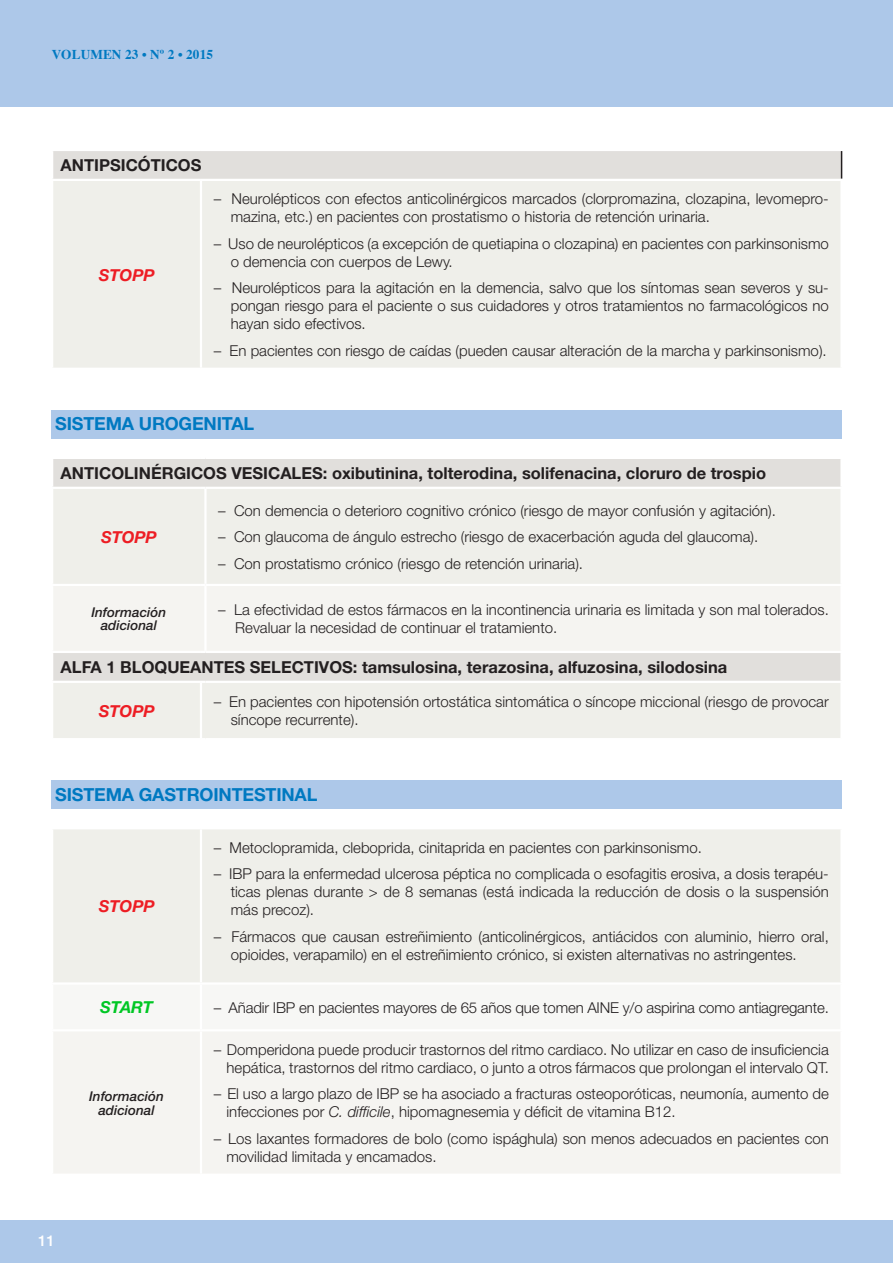
<style>
.page{position:relative;width:893px;height:1263px;background:#fff}
.page>*{position:absolute;margin:0;border:0;box-sizing:border-box;transform-origin:0 0}
.t1{font:700 18px "Helvetica Neue LT Std";letter-spacing:-.01em;color:#0079c1}
.t2{font:700 16.5px "Helvetica Neue";color:#231f20}
.t3{font:italic 700 16.5px "Helvetica Neue";color:#ed1d24}
.t4{font:italic 700 16.5px "Helvetica Neue";letter-spacing:-.01em;color:#00c724}
.t5{font:300 15px/18px "Helvetica Neue";color:#231f20}
.t6{font:500 15px "Helvetica Neue";color:#fff}
.t7{font:italic 500 13.5px/13.5px "Helvetica Neue";color:#231f20;text-align:center}
.t8{font:700 13.5px "Times";letter-spacing:.01em;color:#0079c1}
.s1{font-style:italic}
</style>
<div class="page">
<div style="left:0;top:0;width:893px;height:106px;background:#adc8e9"></div>
<div style="left:0;top:1220px;width:893px;height:43px;background:#adc8e9"></div>
<div style="left:52px;top:150px;width:790px;height:30px;background:#e1dfdc"></div>
<div style="left:53px;top:181px;width:787px;height:187px;background:#efefea"></div>
<hr style="left:200px;top:181px;width:2px;height:187px;background:#fff">
<hr style="left:51px;top:151px;width:2px;height:28px;background:#fff">
<hr style="left:51px;top:149px;width:150px;height:2px;background:#fff">
<hr style="left:201px;top:149px;width:641px;height:2px;background:#fff">
<svg style="left:841px;top:151px;width:1px;height:28px"></svg>
<hr style="left:51px;top:179px;width:150px;height:2px;background:#fff">
<hr style="left:201px;top:179px;width:642px;height:2px;background:#fff">
<div style="left:51px;top:410px;width:791px;height:28px;background:#adc8e9"></div>
<div style="left:53px;top:459px;width:787px;height:28px;background:#e1dfdc"></div>
<svg style="left:53px;top:489px;width:787px;height:249px;background:#ecece7"></svg>
<div style="left:53px;top:586px;width:787px;height:65px;background:#f5f4f1"></div>
<hr style="left:204px;top:489px;width:3px;height:95px;background:#fff">
<hr style="left:200px;top:683px;width:2px;height:55px;background:#fff">
<hr style="left:51px;top:584px;width:150px;height:2px;background:#fff">
<hr style="left:205px;top:584px;width:638px;height:2px;background:#fff">
<hr style="left:204px;top:586px;width:3px;height:65px;background:#fff">
<hr style="left:51px;top:651px;width:150px;height:2px;background:#fff">
<hr style="left:205px;top:651px;width:638px;height:2px;background:#fff">
<hr style="left:51px;top:681px;width:150px;height:2px;background:#fff">
<hr style="left:205px;top:681px;width:638px;height:2px;background:#fff">
<div style="left:51px;top:780px;width:791px;height:28px;background:#adc8e9"></div>
<div style="left:53px;top:829px;width:787px;height:153px;background:#efefea"></div>
<div style="left:53px;top:1032px;width:787px;height:141px;background:#f5f4f1"></div>
<hr style="left:200px;top:829px;width:2px;height:153px;background:#fff">
<hr style="left:200px;top:1031px;width:2px;height:142px;background:#fff">
<p class="t8" style="left:52px;top:42px;width:163px">VOLUMEN 23 • Nº 2 • 2015</p>
<p class="t2" style="left:61px;top:155px;width:142px">ANTIPSICÓTICOS</p>
<p class="t3" style="left:99px;top:265px;width:57px">STOPP</p>
<p class="t5" style="left:231px;top:190px;width:599px;text-indent:-17px">– Neurolépticos con efectos anticolinérgicos marcados (clorpromazina, clozapina, levomepro&shy;mazina, etc.) en pacientes con prostatismo o historia de retención urinaria.</p>
<p class="t5" style="left:231px;top:234px;width:600px;text-indent:-17px">– Uso de neurolépticos (a excepción de quetiapina o clozapina) en pacientes con parkinsonismo o demencia con cuerpos de Lewy.</p>
<p class="t5" style="left:231px;top:279px;width:600px;text-align:justify;text-indent:-17px">– Neurolépticos para la agitación en la demencia, salvo que los síntomas sean severos y su&shy;pongan riesgo para el paciente o sus cuidadores y otros tratamientos no farmacológicos no hayan sido efectivos.</p>
<p class="t5" style="left:214px;top:341px;width:614px">– En pacientes con riesgo de caídas (pueden causar alteración de la marcha y parkinsonismo).</p>
<p class="t1" style="left:55px;top:413px;width:200px">SISTEMA UROGENITAL</p>
<p class="t2" style="left:61px;top:463px;width:707px">ANTICOLINÉRGICOS VESICALES: oxibutinina, tolterodina, solifenacina, cloruro de trospio</p>
<p class="t3" style="left:101px;top:527px;width:57px">STOPP</p>
<p class="t5" style="left:218px;top:501px;width:559px">– Con demencia o deterioro cognitivo crónico (riesgo de mayor confusión y agitación).</p>
<p class="t5" style="left:218px;top:528px;width:541px">– Con glaucoma de ángulo estrecho (riesgo de exacerbación aguda del glaucoma).</p>
<p class="t5" style="left:218px;top:554px;width:366px">– Con prostatismo crónico (riesgo de retención urinaria).</p>
<p class="t7" style="left:91px;top:605px;width:76px">Información adicional</p>
<p class="t5" style="left:235px;top:601px;width:595px;text-indent:-17px">– La efectividad de estos fármacos en la incontinencia urinaria es limitada y son mal tolerados.<br>Revaluar la necesidad de continuar el tratamiento.</p>
<p class="t2" style="left:61px;top:657px;width:668px">ALFA 1 BLOQUEANTES SELECTIVOS: tamsulosina, terazosina, alfuzosina, silodosina</p>
<p class="t3" style="left:99px;top:701px;width:57px">STOPP</p>
<p class="t5" style="left:231px;top:693px;width:599px;text-indent:-17px">– En pacientes con hipotensión ortostática sintomática o síncope miccional (riesgo de provocar síncope recurrente).</p>
<p class="t1" style="left:55px;top:783px;width:264px">SISTEMA GASTROINTESTINAL</p>
<p class="t3" style="left:99px;top:896px;width:57px">STOPP</p>
<p class="t5" style="left:214px;top:838px;width:490px">– Metoclopramida, cleboprida, cinitaprida en pacientes con parkinsonismo.</p>
<p class="t5" style="left:231px;top:865px;width:600px;text-align:justify;text-indent:-17px">– IBP para la enfermedad ulcerosa péptica no complicada o esofagitis erosiva, a dosis terapéu&shy;ticas plenas durante &gt; de 8 semanas (está indicada la reducción de dosis o la suspensión más precoz).</p>
<p class="t5" style="left:231px;top:927px;width:600px;text-indent:-17px">– Fármacos que causan estreñimiento (anticolinérgicos, antiácidos con aluminio, hierro oral, opioides, verapamilo) en el estreñimiento crónico, si existen alternativas no astringentes.</p>
<p class="t4" style="left:100px;top:997px;width:54px">START</p>
<p class="t5" style="left:214px;top:998px;width:617px">– Añadir IBP en pacientes mayores de 65 años que tomen AINE y/o aspirina como antiagregante.</p>
<p class="t7" style="left:89px;top:1089px;width:76px">Información adicional</p>
<p class="t6" style="left:38px;top:1231px;width:18px">11</p>
<p class="t5" style="left:214px;top:1040px;width:617px;text-align:right">– Domperidona puede producir trastornos del ritmo cardiaco. No utilizar en caso de insuficiencia hepática, trastornos del ritmo cardiaco, o junto a otros fármacos que prolongan el intervalo QT.</p>
<p class="t5" style="left:226px;top:1085px;width:604px;text-indent:-13px">– El uso a largo plazo de IBP se ha asociado a fracturas osteoporóticas, neumonía, aumento de infecciones por <span class="s1">C. difficile</span>, hipomagnesemia y déficit de vitamina B12.</p>
<p class="t5" style="left:226px;top:1129px;width:604px;text-indent:-13px">– Los laxantes formadores de bolo (como ispághula) son menos adecuados en pacientes con movilidad limitada y encamados.</p>
</div>
